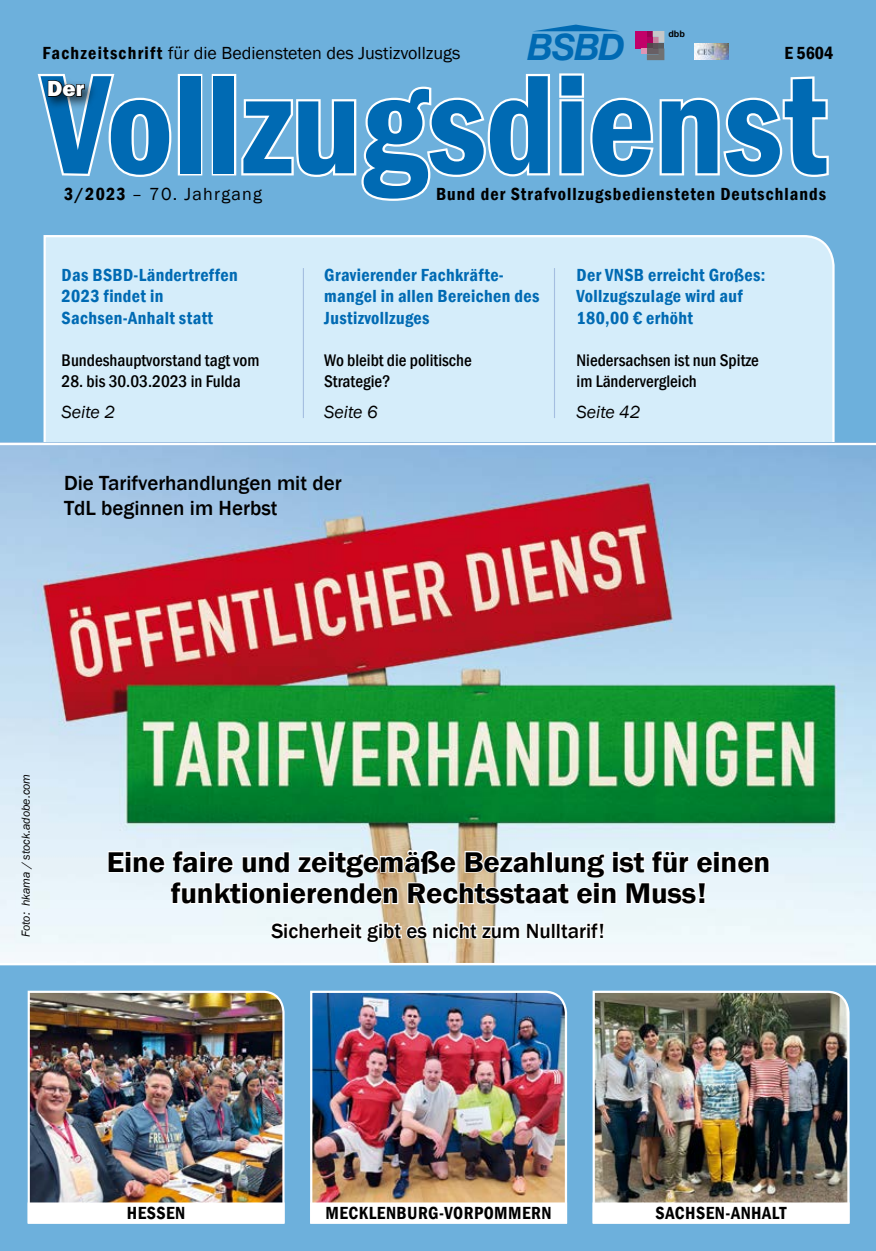
<style>
.page{position:relative;width:876px;height:1251px;background:#fff}
.page>*{position:absolute;margin:0;border:0;box-sizing:border-box;transform-origin:0 0}
.t1{font:600 condensed 145.5px "Franklin Gothic";letter-spacing:-.005em;color:#006ab3}
.t2{font:italic 700 36.6px "Helvetica Neue";color:#006ab3}
.t3{font:600 29.25px/31.5px "Franklin Gothic";letter-spacing:-.005em;color:#000;text-align:center;scale:1.05 1}
.t4{font:800 22.5px "Franklin Gothic";color:#fff}
.t5{font:500 21px/25.5px "Franklin Gothic";color:#000}
.t6{font:600 condensed 18px/21.6px "Franklin Gothic";letter-spacing:.02em;color:#006ab3}
.t7{font:600 condensed 18px "Franklin Gothic";letter-spacing:.055em;color:#000}
.t8{font:18px "Franklin Gothic";color:#000}
.t9{font:600 condensed 18px "Franklin Gothic";letter-spacing:.025em;color:#000}
.t10{font:italic 18px "Franklin Gothic";color:#000}
.t11{font:18px "Franklin Gothic";letter-spacing:.07em;color:#000}
.t12{font:500 condensed 17.25px/20.7px "Franklin Gothic";color:#000}
.t13{font:italic 12px "Franklin Gothic";color:#000}
.t14{font:700 9px "Arial";color:#000}
.s1{font-weight:600;font-stretch:condensed}
</style>
<div class="page">
<div style="left:0;top:0;width:876px;height:446px;background:#6db0dc"></div>
<div style="left:178px;top:74px;width:24px;height:101px;border:4px solid #fff"></div>
<div style="left:212px;top:74px;width:24px;height:101px;border:4px solid #fff"></div>
<svg style="left:241px;top:73px;width:588px;height:128px"></svg>
<svg style="left:37px;top:74px;width:135px;height:103px"></svg>
<div style="left:635px;top:31px;width:12px;height:17px;background:#c20069"></div>
<svg style="left:641px;top:31px;width:23px;height:29px"></svg>
<img style="left:694px;top:43px;width:35px;height:17px">
<div style="left:42px;top:235px;width:794px;height:208px;background:#d5edfa"></div>
<hr style="left:303px;top:268px;width:1px;height:150px;background:#a4bee0">
<hr style="left:554px;top:268px;width:1px;height:150px;background:#a4bee0">
<div style="left:0;top:446px;width:876px;height:804px;background:#6db0dc"></div>
<svg style="left:535px;top:25px;width:82px;height:6px"></svg>
<img style="left:0;top:445px;width:876px;height:517px">
<img style="left:27px;top:990px;width:258px;height:233px">
<div style="left:29px;top:1203px;width:254px;height:19px;background:#fff"></div>
<div style="left:28px;top:1202px;width:257px;height:21px;border:2px solid #fff"></div>
<img style="left:592px;top:990px;width:258px;height:233px">
<div style="left:594px;top:1203px;width:254px;height:19px;background:#fff"></div>
<div style="left:593px;top:1202px;width:257px;height:21px;border:2px solid #fff"></div>
<img style="left:310px;top:990px;width:258px;height:233px">
<div style="left:311px;top:1203px;width:255px;height:19px;background:#fff"></div>
<div style="left:310px;top:1202px;width:257px;height:21px;border:2px solid #fff"></div>
<hr style="left:0;top:443px;width:876px;height:2px;background:#fff">
<hr style="left:0;top:962px;width:876px;height:2px;background:#fff">
<svg style="left:107px;top:849px;width:19px;height:24px"></svg>
<div style="left:125px;top:855px;width:7px;height:17px;border:2px solid #fff"></div>
<div style="left:125px;top:850px;width:7px;height:6px;border:2px solid #fff"></div>
<svg style="left:132px;top:847px;width:639px;height:59px;background:#ecf2f3"></svg>
<svg style="left:269px;top:918px;width:283px;height:26px;background:#efefea"></svg>
<div style="left:551px;top:922px;width:5px;height:16px;border:2px solid #fff"></div>
<div style="left:556px;top:922px;width:5px;height:16px;border:2px solid #fff"></div>
<svg style="left:559px;top:920px;width:47px;height:24px"></svg>
<p class="t14" style="left:668px;top:28px;width:18px">dbb</p>
<p class="t2" style="left:527px;top:25px;width:99px">BSBD</p>
<p class="t8" style="left:43px;top:42px;width:419px"><span class="s1">Fachzeitschrift</span> für die Bediensteten des Justizvollzugs</p>
<p class="t7" style="left:784px;top:41px;width:50px">E 5604</p>
<p class="t1" style="left:43px;top:27px;width:786px">Vollzugsdienst</p>
<p class="t4" style="left:47px;top:74px;width:39px">Der</p>
<p class="t11" style="left:64px;top:183px;width:200px"><span class="s1">3/2023</span> – 70. Jahrgang</p>
<p class="t7" style="left:436px;top:182px;width:392px">Bund der Strafvollzugsbediensteten Deutschlands</p>
<p class="t6" style="left:62px;top:263px;width:178px">Das BSBD-Ländertreffen<br>2023 findet in<br>Sachsen-Anhalt statt</p>
<p class="t12" style="left:62px;top:350px;width:199px">Bundeshauptvorstand tagt vom</p>
<p class="t12" style="left:62px;top:370px;width:180px">28. bis 30.03.2023 in Fulda</p>
<p class="t10" style="left:62px;top:400px;width:55px">Seite 2</p>
<p class="t6" style="left:324px;top:263px;width:217px">Gravierender Fachkräfte&shy;mangel in allen Bereichen des<br>Justizvollzuges</p>
<p class="t12" style="left:324px;top:350px;width:149px">Wo bleibt die politische<br>Strategie?</p>
<p class="t10" style="left:324px;top:400px;width:55px">Seite 6</p>
<p class="t5" style="left:64px;top:470px;width:279px">Die Tarifverhandlungen mit der<br>TdL beginnen im Herbst</p>
<p class="t6" style="left:577px;top:263px;width:190px">Der VNSB erreicht Großes:<br>Vollzugszulage wird auf<br>180,00 € erhöht</p>
<p class="t12" style="left:577px;top:350px;width:184px">Niedersachsen ist nun Spitze im Ländervergleich</p>
<p class="t10" style="left:577px;top:400px;width:65px">Seite 42</p>
<p class="t13" style="left:18px;top:936px;width:165px;rotate:-90deg">Foto: hkama / stock.adobe.com</p>
<p class="t3" style="left:107px;top:846px;width:633px">Eine faire und zeitgemäße Bezahlung ist für einen funktionierenden Rechtsstaat ein Muss!</p>
<p class="t5" style="left:271px;top:917px;width:335px">Sicherheit gibt es nicht zum Nulltarif!</p>
<p class="t7" style="left:127px;top:1201px;width:60px">HESSEN</p>
<p class="t9" style="left:326px;top:1201px;width:227px">MECKLENBURG-VORPOMMERN</p>
<p class="t9" style="left:656px;top:1201px;width:132px">SACHSEN-ANHALT</p>
</div>
